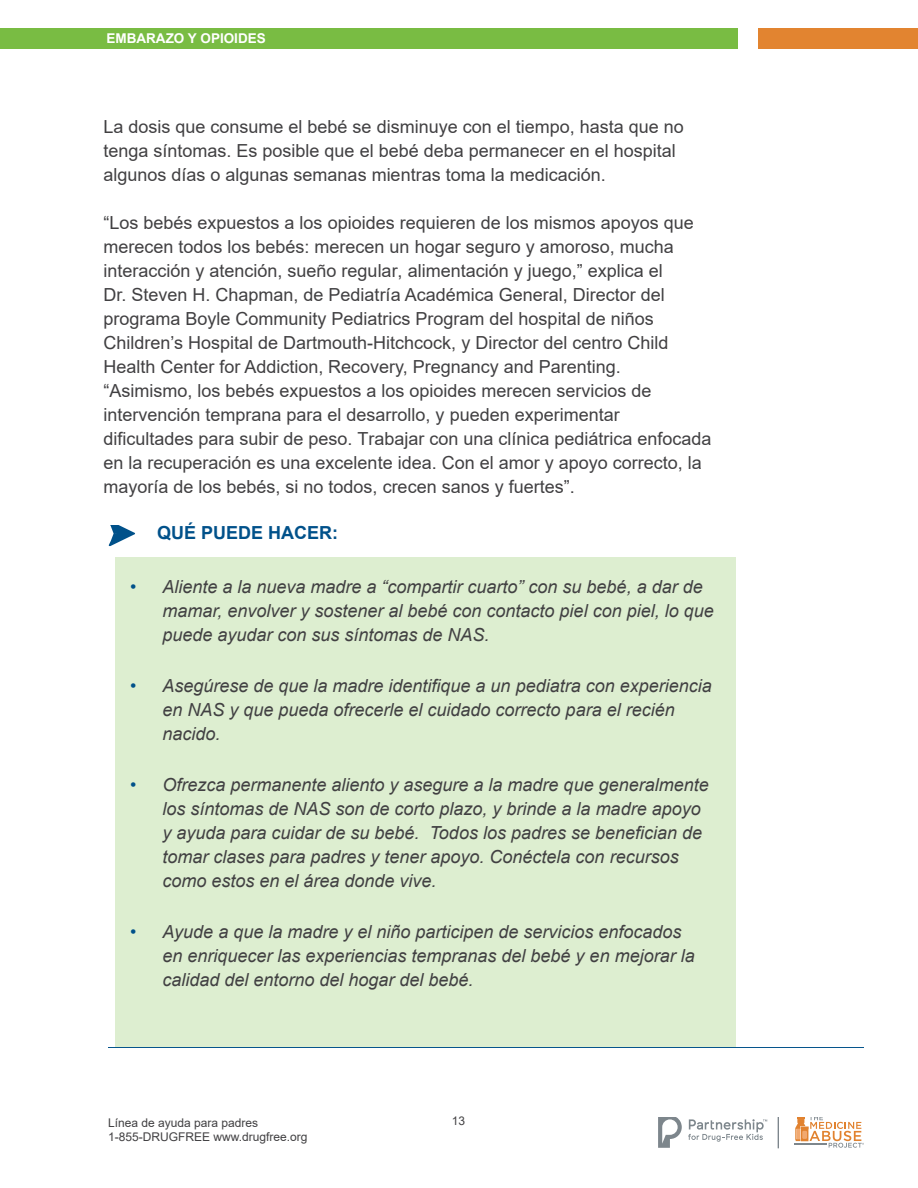
<style>
.page{position:relative;width:918px;height:1188px;background:#fff}
.page>*{position:absolute;margin:0;border:0;box-sizing:border-box;transform-origin:0 0}
.t1{font:18px/24px "Arial";color:#414042}
.t2{font:italic 18px/24px "Arial";color:#414042}
.t3{font:700 18px "Arial";color:#00518a}
.t4{font:700 13.5px "Arial";color:#fff}
.t5{font:12px/14.4px "Arial";color:#414042}
.s1{font-style:normal;color:#00518a}
</style>
<div class="page">
<div style="left:0;top:28px;width:738px;height:21px;background:#79bc43"></div>
<div style="left:758px;top:28px;width:160px;height:21px;background:#e28430"></div>
<svg style="left:658px;top:1117px;width:24px;height:31px"></svg>
<svg style="left:688px;top:1119px;width:79px;height:23px"></svg>
<svg style="left:795px;top:1117px;width:69px;height:31px"></svg>
<div style="left:778px;top:1115px;width:1px;height:33px;border:1px solid #7d868c"></div>
<div style="left:18px;top:503px;width:860px;height:614px;background:#fff"></div>
<hr style="left:108px;top:1047px;width:756px;height:1px;background:#00518a">
<div style="left:115px;top:557px;width:621px;height:490px;background:#ddeed0"></div>
<svg style="left:109px;top:526px;width:26px;height:20px"></svg>
<p class="t4" style="left:106px;top:29px;width:161px">EMBARAZO Y OPIOIDES</p>
<p class="t1" style="left:104px;top:115px;width:582px">La dosis que consume el bebé se disminuye con el tiempo, hasta que no tenga síntomas. Es posible que el bebé deba permanecer en el hospital algunos días o algunas semanas mientras toma la medicación.</p>
<p class="t1" style="left:104px;top:211px;width:610px">“Los bebés expuestos a los opioides requieren de los mismos apoyos que merecen todos los bebés: merecen un hogar seguro y amoroso, mucha interacción y atención, sueño regular, alimentación y juego,” explica el<br>Dr. Steven H. Chapman, de Pediatría Académica General, Director del programa Boyle Community Pediatrics Program del hospital de niños Children’s Hospital de Dartmouth-Hitchcock, y Director del centro Child Health Center for Addiction, Recovery, Pregnancy and Parenting. “Asimismo, los bebés expuestos a los opioides merecen servicios de intervención temprana para el desarrollo, y pueden experimentar dificultades para subir de peso. Trabajar con una clínica pediátrica enfocada en la recuperación es una excelente idea. Con el amor y apoyo correcto, la mayoría de los bebés, si no todos, crecen sanos y fuertes”.</p>
<p class="t3" style="left:157px;top:520px;width:183px">QUÉ PUEDE HACER:</p>
<p class="t2" style="left:162px;top:575px;width:553px;text-indent:-32px"><span class="s1">•</span> Aliente a la nueva madre a “compartir cuarto” con su bebé, a dar de mamar, envolver y sostener al bebé con contacto piel con piel, lo que puede ayudar con sus síntomas de NAS.</p>
<p class="t2" style="left:162px;top:674px;width:551px;text-indent:-32px"><span class="s1">•</span> Asegúrese de que la madre identifique a un pediatra con experiencia en NAS y que pueda ofrecerle el cuidado correcto para el recién nacido.</p>
<p class="t2" style="left:162px;top:773px;width:548px;text-indent:-32px"><span class="s1">•</span> Ofrezca permanente aliento y asegure a la madre que generalmente los síntomas de NAS son de corto plazo, y brinde a la madre apoyo y ayuda para cuidar de su bebé. Todos los padres se benefician de tomar clases para padres y tener apoyo. Conéctela con recursos como estos en el área donde vive.</p>
<p class="t2" style="left:162px;top:920px;width:534px;text-indent:-32px"><span class="s1">•</span> Ayude a que la madre y el niño participen de servicios enfocados en enriquecer las experiencias tempranas del bebé y en mejorar la calidad del entorno del hogar del bebé.</p>
<p class="t5" style="left:108px;top:1115px;width:201px">Línea de ayuda para padres<br>1-855-DRUGFREE www.drugfree.org</p>
<p class="t5" style="left:452px;top:1114px;width:15px">13</p>
</div>
